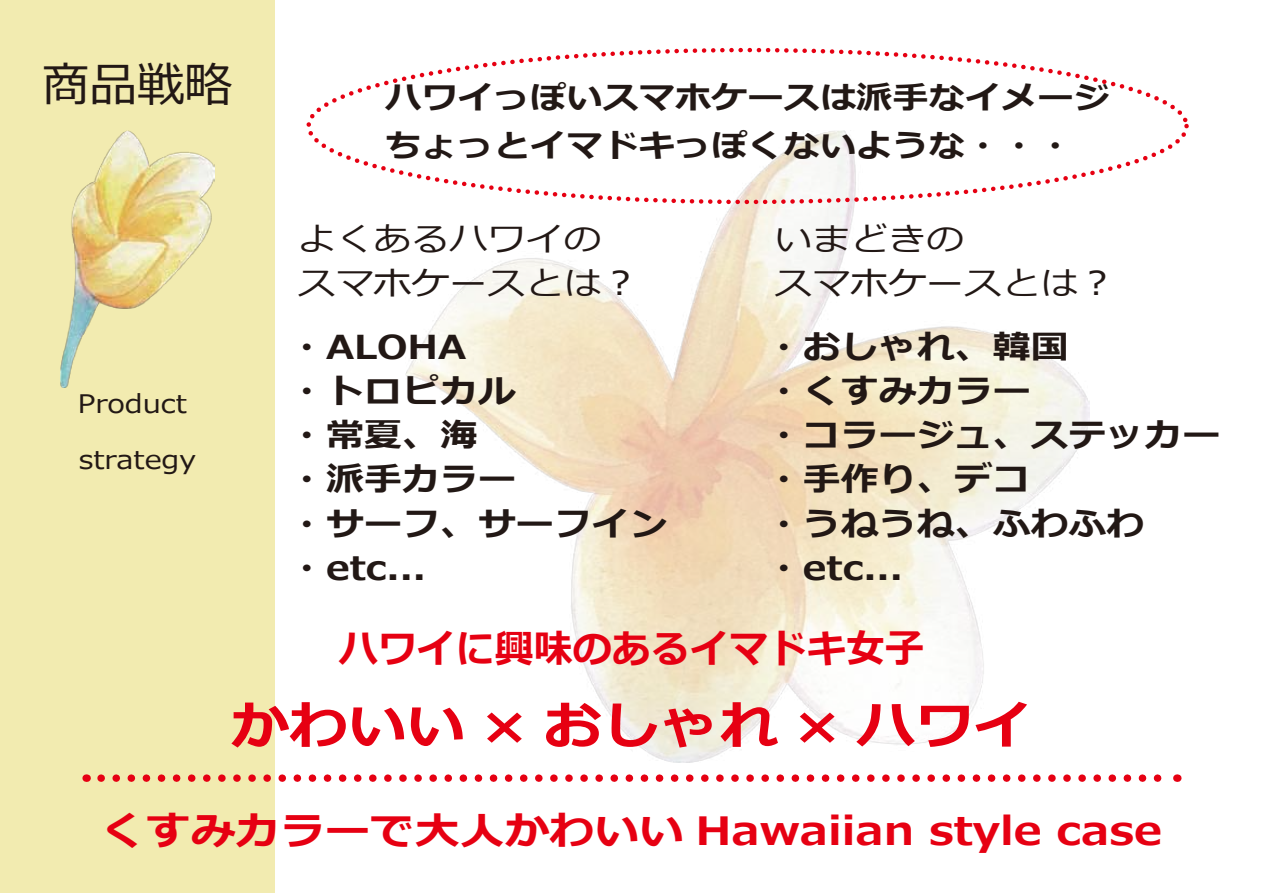
<style>
.page{position:relative;width:1263px;height:893px;background:#fff}
.page>*{position:absolute;margin:0;border:0;box-sizing:border-box;transform-origin:0 0}
.t1{font:700 51px "Meiryo";color:#e60012;scale:1.15 1}
.t2{font:47.55px "Meiryo";color:#221815}
.t3{font:700 39px "Meiryo";color:#e60012;scale:1.15 1}
.t4{font:700 39px "Meiryo";color:#e60012}
.t5{font:700 33px/44.1px "Meiryo";color:#221815;scale:1.15 1}
.t6{font:33px/44.1px "Meiryo";color:#221815;scale:1.15 1}
.t7{font:700 31.5px/47.2px "Meiryo";color:#221815;scale:1.15 1}
.t8{font:25.5px/55.8px "Meiryo";color:#221815;scale:1.15 1}
</style>
<div class="page">
<div style="left:0;top:0;width:275px;height:893px;background:#f2ebb0"></div>
<img style="left:406px;top:130px;width:683px;height:633px">
<img style="left:61px;top:130px;width:153px;height:257px">
<svg style="left:101px;top:774px;width:1061px;height:8px"></svg>
<h2 class="t2" style="left:42px;top:52px;width:192px">商品戦略</h2>
<p class="t8" style="left:78px;top:377px;width:104px">Product strategy</p>
<p class="t7" style="left:385px;top:76px;width:631px">ハワイっぽいスマホケースは派手なイメージちょっとイマドキっぽくないような・・・</p>
<p class="t6" style="left:298px;top:219px;width:298px">よくあるハワイのスマホケースとは︖</p>
<p class="t6" style="left:774px;top:219px;width:299px">いまどきの<br>スマホケースとは︖</p>
<p class="t5" style="left:288px;top:327px;width:331px">・ALOHA<br>・トロピカル<br>・常夏、海<br>・派手カラー<br>・サーフ、サーフイン・etc...</p>
<p class="t5" style="left:765px;top:327px;width:397px">・おしゃれ、韓国<br>・くすみカラー<br>・コラージュ、ステッカー・手作り、デコ<br>・うねうね、ふわふわ・etc...</p>
<p class="t4" style="left:339px;top:621px;width:587px">ハワイに興味のあるイマドキ女子</p>
<h1 class="t1" style="left:231px;top:690px;width:698px">かわいい × おしゃれ × ハワイ</h1>
<p class="t3" style="left:101px;top:804px;width:924px">くすみカラーで大人かわいい Hawaiian style case</p>
</div>
